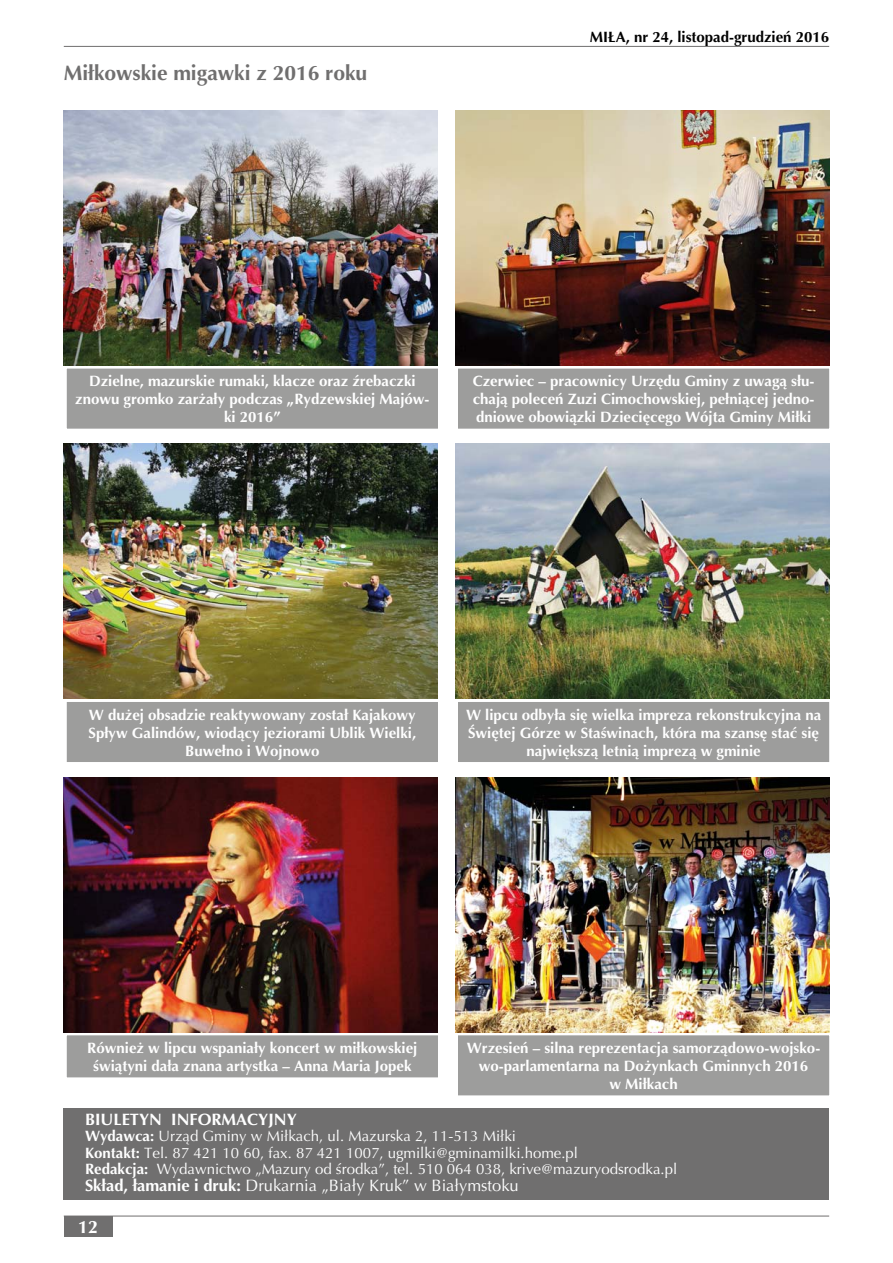
<style>
.page{position:relative;width:893px;height:1263px;background:#fff}
.page>*{position:absolute;margin:0;border:0;box-sizing:border-box;transform-origin:0 0}
.t1{font:700 21px "Optima";color:#706f6f}
.t2{font:700 18px "Optima";color:#fff}
.t3{font:16.5px "Optima";color:#fff}
.t4{font:700 16.5px "Optima";color:#fff}
.t5{font:700 15px/18px "Optima";color:#fff;text-align:center}
.t6{font:15px/16.5px "Optima";color:#fff}
.t7{font:700 15px "Optima";color:#000}
.s1{font-weight:700}
</style>
<div class="page">
<hr style="left:64px;top:46px;width:765px;height:1px;background:#706f6f">
<hr style="left:64px;top:1216px;width:765px;height:1px;background:#706f6f">
<div style="left:64px;top:1216px;width:48px;height:20px;background:#706f6f"></div>
<div style="left:64px;top:1108px;width:765px;height:91px;background:#706f6f"></div>
<div style="left:65px;top:367px;width:374px;height:63px;background:#9d9d9c"></div>
<div style="left:64px;top:366px;width:377px;height:66px;border:3px solid #fff"></div>
<img style="left:64px;top:110px;width:374px;height:256px">
<div style="left:456px;top:367px;width:375px;height:63px;background:#9d9d9c"></div>
<div style="left:455px;top:366px;width:377px;height:66px;border:3px solid #fff"></div>
<img style="left:455px;top:110px;width:374px;height:256px">
<div style="left:65px;top:700px;width:374px;height:63px;background:#9d9d9c"></div>
<div style="left:64px;top:699px;width:377px;height:66px;border:3px solid #fff"></div>
<img style="left:64px;top:444px;width:374px;height:255px">
<div style="left:456px;top:700px;width:375px;height:63px;background:#9d9d9c"></div>
<div style="left:455px;top:699px;width:377px;height:66px;border:3px solid #fff"></div>
<img style="left:455px;top:444px;width:374px;height:255px">
<div style="left:65px;top:1034px;width:374px;height:45px;background:#9d9d9c"></div>
<div style="left:64px;top:1032px;width:377px;height:48px;border:3px solid #fff"></div>
<img style="left:64px;top:777px;width:374px;height:255px">
<div style="left:456px;top:1034px;width:375px;height:63px;background:#9d9d9c"></div>
<div style="left:455px;top:1032px;width:377px;height:66px;border:3px solid #fff"></div>
<img style="left:455px;top:777px;width:374px;height:255px">
<h1 class="t1" style="left:64px;top:64px;width:305px">Miłkowskie migawki z 2016 roku</h1>
<p class="t7" style="left:590px;top:31px;width:241px">MIŁA, nr 24, listopad-grudzień 2016</p>
<p class="t5" style="left:75px;top:374px;width:356px">Dzielne, mazurskie rumaki, klacze oraz źrebaczki znowu gromko zarżały podczas „Rydzewskiej Majów&shy;ki 2016”</p>
<p class="t5" style="left:473px;top:374px;width:343px;text-align:justify">Czerwiec – pracownicy Urzędu Gminy z uwagą słu&shy;chają poleceń Zuzi Cimochowskiej, pełniącej jedno&shy;dniowe obowiązki Dziecięcego Wójta Gminy Miłki</p>
<p class="t5" style="left:89px;top:707px;width:329px">W dużej obsadzie reaktywowany został Kajakowy<br>Spływ Galindów, wiodący jeziorami Ublik Wielki,<br>Buwełno i Wojnowo</p>
<p class="t5" style="left:466px;top:707px;width:357px">W lipcu odbyła się wielka impreza rekonstrukcyjna na<br>Świętej Górze w Staświnach, która ma szansę stać się największą letnią imprezą w gminie</p>
<p class="t5" style="left:87px;top:1040px;width:332px">Również w lipcu wspaniały koncert w miłkowskiej świątyni dała znana artystka – Anna Maria Jopek</p>
<p class="t5" style="left:467px;top:1040px;width:355px">Wrzesień – silna reprezentacja samorządowo-wojsko&shy;wo-parlamentarna na Dożynkach Gminnych 2016<br>w Miłkach</p>
<p class="t4" style="left:85px;top:1112px;width:213px">BIULETYN INFORMACYJNY</p>
<p class="t6" style="left:85px;top:1129px;width:594px"><span class="s1">Wydawca:</span> Urząd Gminy w Miłkach, ul. Mazurska 2, 11-513 Miłki<br><span class="s1">Kontakt:</span> Tel. 87 421 10 60, fax. 87 421 1007, ugmilki@gminamilki.home.pl<br><span class="s1">Redakcja:</span> Wydawnictwo „Mazury od środka”, tel. 510 064 038, krive@mazuryodsrodka.pl</p>
<p class="t3" style="left:85px;top:1178px;width:435px"><span class="s1">Skład, łamanie i druk:</span> Drukarnia „Biały Kruk” w Białymstoku</p>
<p class="t2" style="left:78px;top:1219px;width:22px">12</p>
</div>
